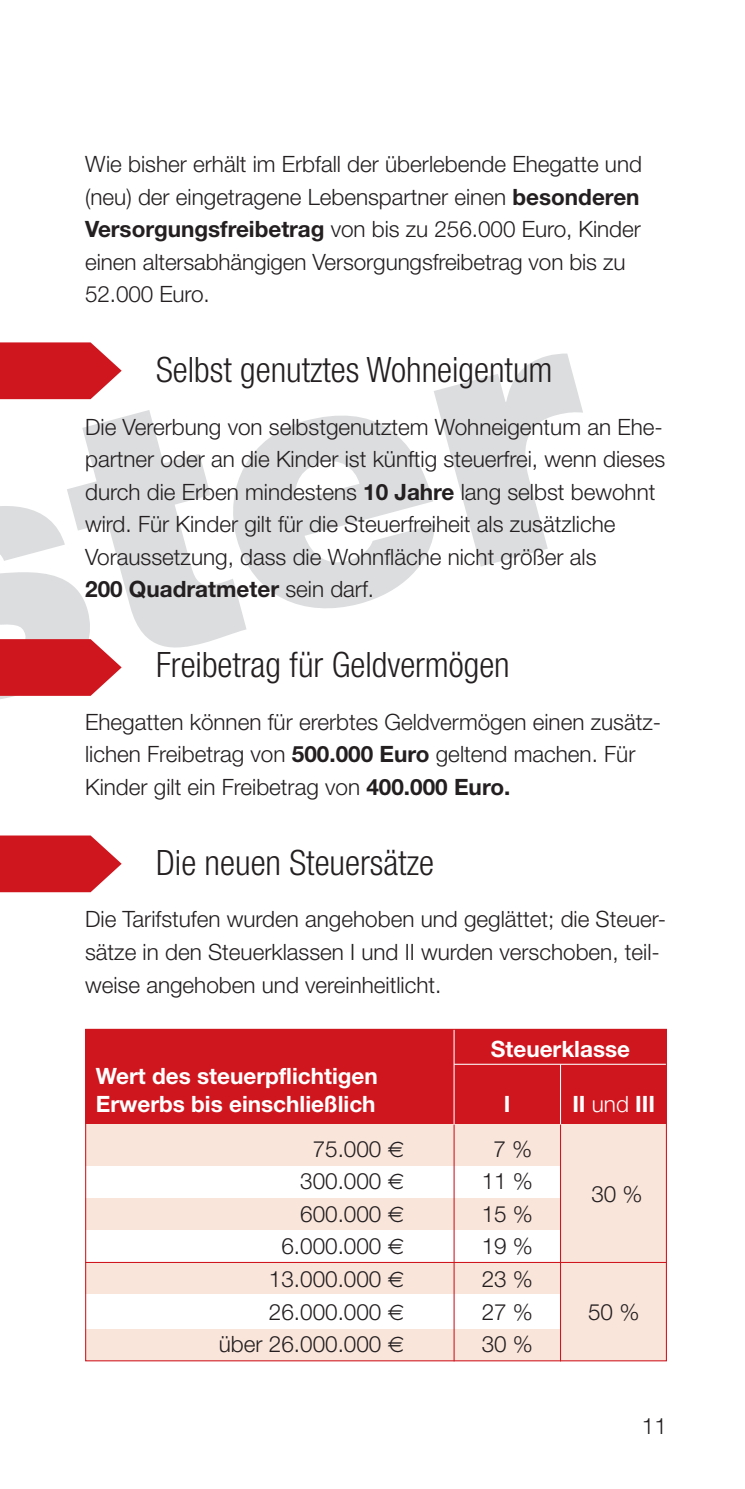
<style>
.page{position:relative;width:745px;height:1489px;background:#fff}
.page>*{position:absolute;margin:0;border:0;box-sizing:border-box;transform-origin:0 0}
.t1{font:300 condensed 35px "Helvetica Neue";color:#231f20}
.t2{font:300 22.5px/32.5px "Helvetica Neue";color:#231f20}
.t3{font:700 22.5px/27.5px "Helvetica Neue";color:#fff}
.t4{font:700 22.5px "Helvetica Neue LT Std";color:#231f20}
.s1{font-family:"Helvetica Neue LT Std";font-weight:700}
.s2{font-family:"Helvetica Neue";font-weight:300}
.s3{font-weight:300}
</style>
<div class="page">
<div style="left:85px;top:1262px;width:475px;height:32px;background:#fae5db"></div>
<div style="left:85px;top:1329px;width:475px;height:32px;background:#fae5db"></div>
<div style="left:85px;top:1028px;width:581px;height:96px;background:#cf151d"></div>
<div style="left:85px;top:1124px;width:475px;height:41px;background:#fae5db"></div>
<div style="left:560px;top:1124px;width:106px;height:236px;background:#fae5db"></div>
<div style="left:85px;top:1198px;width:475px;height:32px;background:#fae5db"></div>
<svg style="left:0;top:639px;width:122px;height:56px;background:#d32930"></svg>
<svg style="left:0;top:835px;width:122px;height:57px;background:#d5353c"></svg>
<div style="left:0;top:342px;width:100px;height:57px;background:#cf151d"></div>
<hr style="left:85px;top:1261px;width:581px;height:1px;background:#cf151d">
<hr style="left:454px;top:1063px;width:212px;height:1px;background:#fff">
<hr style="left:453px;top:1028px;width:1px;height:96px;background:#fff">
<hr style="left:453px;top:1124px;width:1px;height:237px;background:#cf151d">
<hr style="left:559px;top:1064px;width:1px;height:60px;background:#fff">
<hr style="left:559px;top:1124px;width:1px;height:237px;background:#cf151d">
<svg style="left:52px;top:351px;width:70px;height:315px"></svg>
<p class="t2" style="left:85px;top:150px;width:558px">Wie bisher erhält im Erbfall der überlebende Ehegatte und (neu) der eingetragene Lebenspartner einen <span class="s1">besonderen Versorgungsfreibetrag</span> von bis zu 256.000 Euro, Kinder einen altersabhängigen Versorgungsfreibetrag von bis zu 52.000 Euro.</p>
<h1 class="t1" style="left:156px;top:357px;width:398px">Selbst genutztes Wohneigentum</h1>
<p class="t2" style="left:85px;top:412px;width:581px">Die Vererbung von selbstgenutztem Wohneigentum an Ehe&shy;partner oder an die Kinder ist künftig steuerfrei, wenn dieses durch die Erben mindestens <span class="s1">10 Jahre</span> lang selbst bewohnt wird. Für Kinder gilt für die Steuerfreiheit als zusätzliche Voraussetzung, dass die Wohnfläche nicht größer als</p>
<p class="t4" style="left:85px;top:581px;width:290px">200 Quadratmeter <span class="s2">sein darf.</span></p>
<h1 class="t1" style="left:156px;top:652px;width:355px">Freibetrag für Geldvermögen</h1>
<p class="t2" style="left:85px;top:707px;width:577px">Ehegatten können für ererbtes Geldvermögen einen zusätz&shy;lichen Freibetrag von <span class="s1">500.000 Euro</span> geltend machen. Für<br>Kinder gilt ein Freibetrag von <span class="s1">400.000 Euro.</span></p>
<h1 class="t1" style="left:156px;top:849px;width:279px">Die neuen Steuersätze</h1>
<p class="t2" style="left:85px;top:905px;width:582px">Die Tarifstufen wurden angehoben und geglättet; die Steuer&shy;sätze in den Steuerklassen I und II wurden verschoben, teil&shy;weise angehoben und vereinheitlicht.</p>
<p class="t3" style="left:96px;top:1064px;width:283px">Wert des steuerpflichtigen<br>Erwerbs bis einschließlich</p>
<p class="t3" style="left:490px;top:1037px;width:141px">Steuerklasse</p>
<p class="t3" style="left:503px;top:1092px;width:8px">I</p>
<p class="t3" style="left:572px;top:1092px;width:84px">II <span class="s3">und</span> III</p>
<p class="t2" style="left:312px;top:1134px;width:70px">75.000</p>
<p class="t2" style="left:493px;top:1134px;width:40px">7 %</p>
<p class="t2" style="left:300px;top:1167px;width:83px">300.000</p>
<p class="t2" style="left:481px;top:1167px;width:53px">11 %</p>
<p class="t2" style="left:300px;top:1199px;width:83px">600.000</p>
<p class="t2" style="left:481px;top:1199px;width:53px">15 %</p>
<p class="t2" style="left:281px;top:1232px;width:101px">6.000.000</p>
<p class="t2" style="left:481px;top:1232px;width:53px">19 %</p>
<p class="t2" style="left:269px;top:1264px;width:114px">13.000.000</p>
<p class="t2" style="left:481px;top:1264px;width:53px">23 %</p>
<p class="t2" style="left:269px;top:1297px;width:114px">26.000.000</p>
<p class="t2" style="left:481px;top:1297px;width:53px">27 %</p>
<p class="t2" style="left:587px;top:1297px;width:53px">50 %</p>
<p class="t2" style="left:219px;top:1329px;width:164px">über 26.000.000</p>
<p class="t2" style="left:481px;top:1329px;width:53px">30 %</p>
<p class="t2" style="left:591px;top:1179px;width:53px">30 %</p>
<p class="t2" style="left:641px;top:1411px;width:26px">11</p>
</div>
